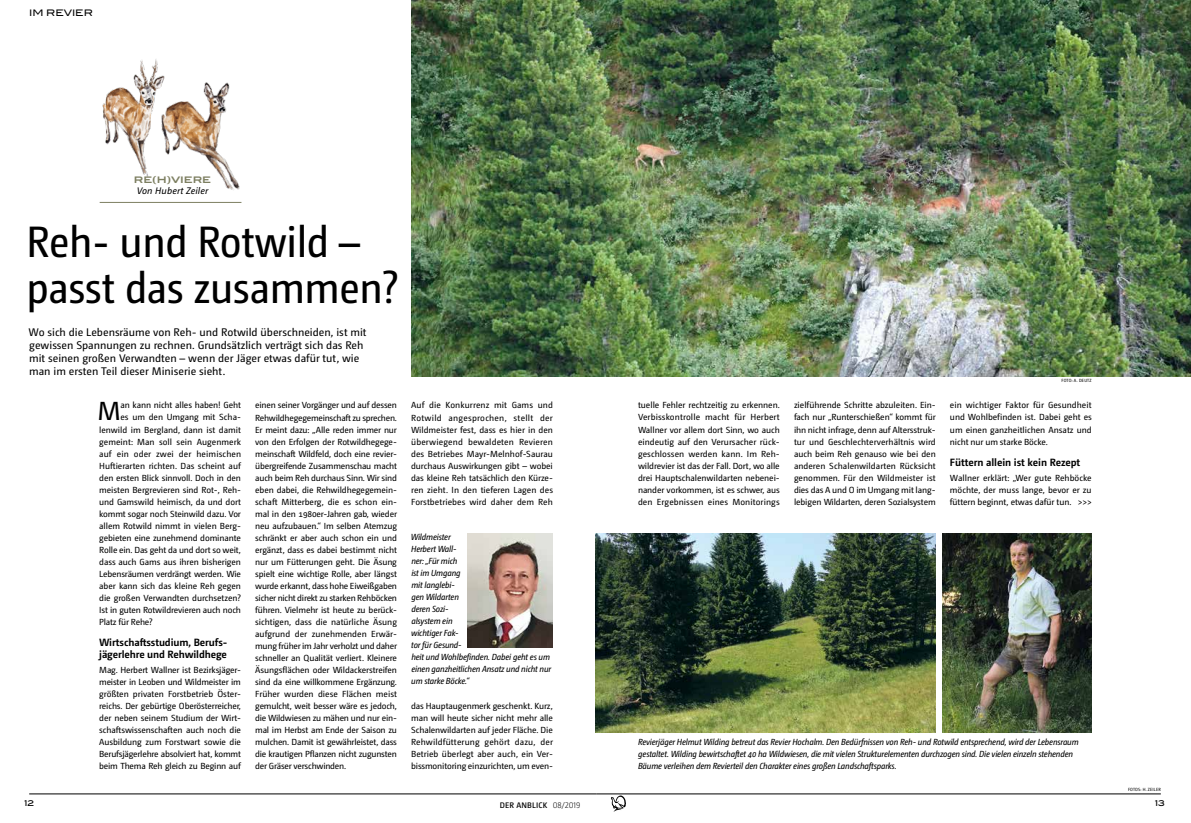
<style>
.page{position:relative;width:1191px;height:823px;background:#fff}
.page>*{position:absolute;margin:0;border:0;box-sizing:border-box;transform-origin:0 0}
.t1{font:43.7px/45.8px "Camingo Dos Pro S Cd";letter-spacing:-.01em;color:#000}
.t2{font:26.1px "Camingo Dos Pro";color:#000}
.t3{font:11px/13.2px "Camingo Dos Pro";color:#000}
.t4{font:700 10.5px/12.6px "Camingo Dos Pro";letter-spacing:-.01em;color:#000}
.t5{font:italic 9.5px "Camingo Dos Pro";letter-spacing:.01em;color:#000}
.t6{font:700 9px "Blair ITC";color:#7d7f61}
.t7{font:500 9px "Blair ITC";color:#000}
.t8{font:8.8px/12px "Camingo Dos Pro";letter-spacing:-.01em;color:#000;text-align:justify}
.t9{font:italic 8.8px/12px "Camingo Dos Pro S Cd";letter-spacing:-.015em;color:#000}
.t10{font:8.8px "Camingo Dos Pro";letter-spacing:.01em;color:#000}
.t11{font:600 8px "Camingo Dos Pro";letter-spacing:.025em;color:#000}
.t12{font:500 8px "Blair ITC";color:#000}
.t13{font:4.5px "Camingo Dos Pro S Cd";letter-spacing:.045em;color:#000}
.s1{font-weight:300}
</style>
<div class="page">
<hr style="left:596px;top:793px;width:564px;height:1px;background:#000">
<hr style="left:29px;top:793px;width:567px;height:1px;background:#000">
<svg style="left:611px;top:795px;width:15px;height:16px"></svg>
<img style="left:411px;top:0;width:780px;height:376px">
<img style="left:595px;top:533px;width:340px;height:199px">
<img style="left:943px;top:533px;width:148px;height:199px">
<hr style="left:100px;top:202px;width:141px;height:1px;background:#7d7f61">
<img style="left:102px;top:59px;width:138px;height:131px">
<img style="left:468px;top:533px;width:85px;height:114px">
<p class="t7" style="left:29px;top:8px;width:65px">IM REVIER</p>
<p class="t6" style="left:134px;top:174px;width:79px">RE(H)VIERE</p>
<p class="t5" style="left:137px;top:185px;width:73px">Von Hubert Zeiler</p>
<h1 class="t1" style="left:26px;top:218px;width:373px">Reh- und Rotwild – passt das zusammen?</h1>
<p class="t3" style="left:29px;top:325px;width:339px">Wo sich die Lebensräume von Reh- und Rotwild überschneiden, ist mit gewissen Spannungen zu rechnen. Grundsätzlich verträgt sich das Reh mit seinen großen Verwandten – wenn der Jäger etwas dafür tut, wie man im ersten Teil dieser Miniserie sieht.</p>
<p class="t13" style="left:1061px;top:378px;width:32px">FOTO: A. DEUTZ</p>
<h2 class="t2" style="left:98px;top:396px;width:25px">M</h2>
<p class="t8" style="left:120px;top:399px;width:122px">an kann nicht alles haben! Geht</p>
<p class="t8" style="left:120px;top:411px;width:122px">es um den Umgang mit Scha-</p>
<p class="t8" style="left:99px;top:423px;width:143px">lenwild im Bergland, dann ist damit</p>
<p class="t8" style="left:99px;top:435px;width:143px">gemeint: Man soll sein Augenmerk</p>
<p class="t10" style="left:99px;top:448px;width:143px">auf ein oder zwei der heimischen</p>
<p class="t8" style="left:99px;top:459px;width:143px">Huftierarten richten. Das scheint auf</p>
<p class="t8" style="left:99px;top:471px;width:143px">den ersten Blick sinnvoll. Doch in den</p>
<p class="t8" style="left:99px;top:483px;width:143px">meisten Bergrevieren sind Rot-, Reh-</p>
<p class="t8" style="left:99px;top:495px;width:143px">und Gamswild heimisch, da und dort</p>
<p class="t8" style="left:99px;top:507px;width:143px">kommt sogar noch Steinwild dazu. Vor</p>
<p class="t8" style="left:99px;top:519px;width:143px">allem Rotwild nimmt in vielen Berg-</p>
<p class="t8" style="left:99px;top:531px;width:143px">gebieten eine zunehmend dominante</p>
<p class="t8" style="left:99px;top:543px;width:143px">Rolle ein. Das geht da und dort so weit,</p>
<p class="t8" style="left:99px;top:555px;width:143px">dass auch Gams aus ihren bisherigen</p>
<p class="t8" style="left:99px;top:567px;width:143px">Lebensräumen verdrängt werden. Wie</p>
<p class="t8" style="left:99px;top:579px;width:143px">aber kann sich das kleine Reh gegen</p>
<p class="t8" style="left:99px;top:591px;width:143px">die großen Verwandten durchsetzen?</p>
<p class="t8" style="left:99px;top:603px;width:143px">Ist in guten Rotwildrevieren auch noch</p>
<p class="t8" style="left:99px;top:615px;width:55px">Platz für Rehe?</p>
<p class="t4" style="left:99px;top:635px;width:130px">Wirtschaftsstudium, Berufs&shy;jägerlehre und Rehwildhege</p>
<p class="t8" style="left:99px;top:663px;width:143px">Mag. Herbert Wallner ist Bezirksjäger&shy;meister in Leoben und Wildmeister im größten privaten Forstbetrieb Öster&shy;reichs. Der gebürtige Oberösterreicher, der neben seinem Studium der Wirt&shy;schaftswissenschaften auch noch die Ausbildung zum Forstwart sowie die Berufsjägerlehre absolviert hat, kommt beim Thema Reh gleich zu Beginn auf</p>
<p class="t8" style="left:255px;top:399px;width:143px">einen seiner Vorgänger und auf dessen Rehwildhegegemeinschaft zu sprechen.<br>Er meint dazu: „Alle reden immer nur von den Erfolgen der Rotwildhegege&shy;meinschaft Wildfeld, doch eine revier&shy;übergreifende Zusammenschau macht auch beim Reh durchaus Sinn. Wir sind eben dabei, die Rehwildhegegemein&shy;schaft Mitterberg, die es schon ein&shy;mal in den 1980er-Jahren gab, wieder neu aufzubauen.“ Im selben Atemzug schränkt er aber auch schon ein und ergänzt, dass es dabei bestimmt nicht nur um Fütterungen geht. Die Äsung spielt eine wichtige Rolle, aber längst wurde erkannt, dass hohe Eiweißgaben sicher nicht direkt zu starken Rehböcken führen. Vielmehr ist heute zu berück&shy;sichtigen, dass die natürliche Äsung aufgrund der zunehmenden Erwär&shy;mung früher im Jahr verholzt und daher schneller an Qualität verliert. Kleinere Äsungsflächen oder Wildackerstreifen sind da eine willkommene Ergänzung.<br>Früher wurden diese Flächen meist gemulcht, weit besser wäre es jedoch, die Wildwiesen zu mähen und nur ein&shy;mal im Herbst am Ende der Saison zu mulchen. Damit ist gewährleistet, dass die krautigen Pflanzen nicht zugunsten der Gräser verschwinden.</p>
<p class="t8" style="left:411px;top:399px;width:143px">Auf die Konkurrenz mit Gams und Rotwild angesprochen, stellt der Wildmeister fest, dass es hier in den überwiegend bewaldeten Revieren des Betriebes Mayr-Melnhof-Saurau durchaus Auswirkungen gibt – wobei das kleine Reh tatsächlich den Kürze&shy;ren zieht. In den tieferen Lagen des Forstbetriebes wird daher dem Reh</p>
<p class="t8" style="left:638px;top:399px;width:143px">tuelle Fehler rechtzeitig zu erkennen.<br>Verbisskontrolle macht für Herbert Wallner vor allem dort Sinn, wo auch eindeutig auf den Verursacher rück&shy;geschlossen werden kann. Im Reh&shy;wildrevier ist das der Fall. Dort, wo alle drei Hauptschalenwildarten nebenei&shy;nander vorkommen, ist es schwer, aus den Ergebnissen eines Monitorings</p>
<p class="t8" style="left:794px;top:399px;width:143px">zielführende Schritte abzuleiten. Ein&shy;fach nur „Runterschießen“ kommt für ihn nicht infrage, denn auf Altersstruk&shy;tur und Geschlechterverhältnis wird auch beim Reh genauso wie bei den anderen Schalenwildarten Rücksicht genommen. Für den Wildmeister ist dies das A und O im Umgang mit lang&shy;lebigen Wildarten, deren Sozialsystem</p>
<p class="t8" style="left:950px;top:399px;width:143px">ein wichtiger Faktor für Gesundheit und Wohlbefinden ist. Dabei geht es um einen ganzheitlichen Ansatz und nicht nur um starke Böcke.</p>
<p class="t4" style="left:950px;top:455px;width:132px">Füttern allein ist kein Rezept</p>
<p class="t8" style="left:950px;top:471px;width:143px">Wallner erklärt: „Wer gute Rehböcke möchte, der muss lange, bevor er zu füttern beginnt, etwas dafür tun. &gt;&gt;&gt;</p>
<p class="t9" style="left:411px;top:530px;width:142px">Wildmeister<br>Herbert Wall-<br>ner: „Für mich<br>ist im Umgang<br>mit langlebi-<br>gen Wildarten<br>deren Sozi-<br>alsystem ein<br>wichtiger Fak-<br>tor für Gesund-<br>heit und Wohlbefinden. Dabei geht es um einen ganzheitlichen Ansatz und nicht nur um starke Böcke.“</p>
<p class="t8" style="left:411px;top:699px;width:143px">das Hauptaugenmerk geschenkt. Kurz, man will heute sicher nicht mehr alle Schalenwildarten auf jeder Fläche. Die Rehwildfütterung gehört dazu, der Betrieb überlegt aber auch, ein Ver&shy;bissmonitoring einzurichten, um even-</p>
<p class="t9" style="left:638px;top:735px;width:442px">Revierjäger Helmut Wilding betreut das Revier Hochalm. Den Bedürfnissen von Reh- und Rotwild entsprechend, wird der Lebensraum gestaltet. Wilding bewirtschaftet 40 ha Wildwiesen, die mit vielen Strukturelementen durchzogen sind. Die vielen einzeln stehenden<br>Bäume verleihen dem Revierteil den Charakter eines großen Landschaftsparks.</p>
<p class="t13" style="left:1128px;top:786px;width:34px">FOTOS: H. ZEILER</p>
<p class="t12" style="left:24px;top:798px;width:11px">12</p>
<p class="t11" style="left:499px;top:799px;width:82px">DER ANBLICK <span class="s1">08/2019</span></p>
<p class="t12" style="left:1155px;top:798px;width:11px">13</p>
</div>
